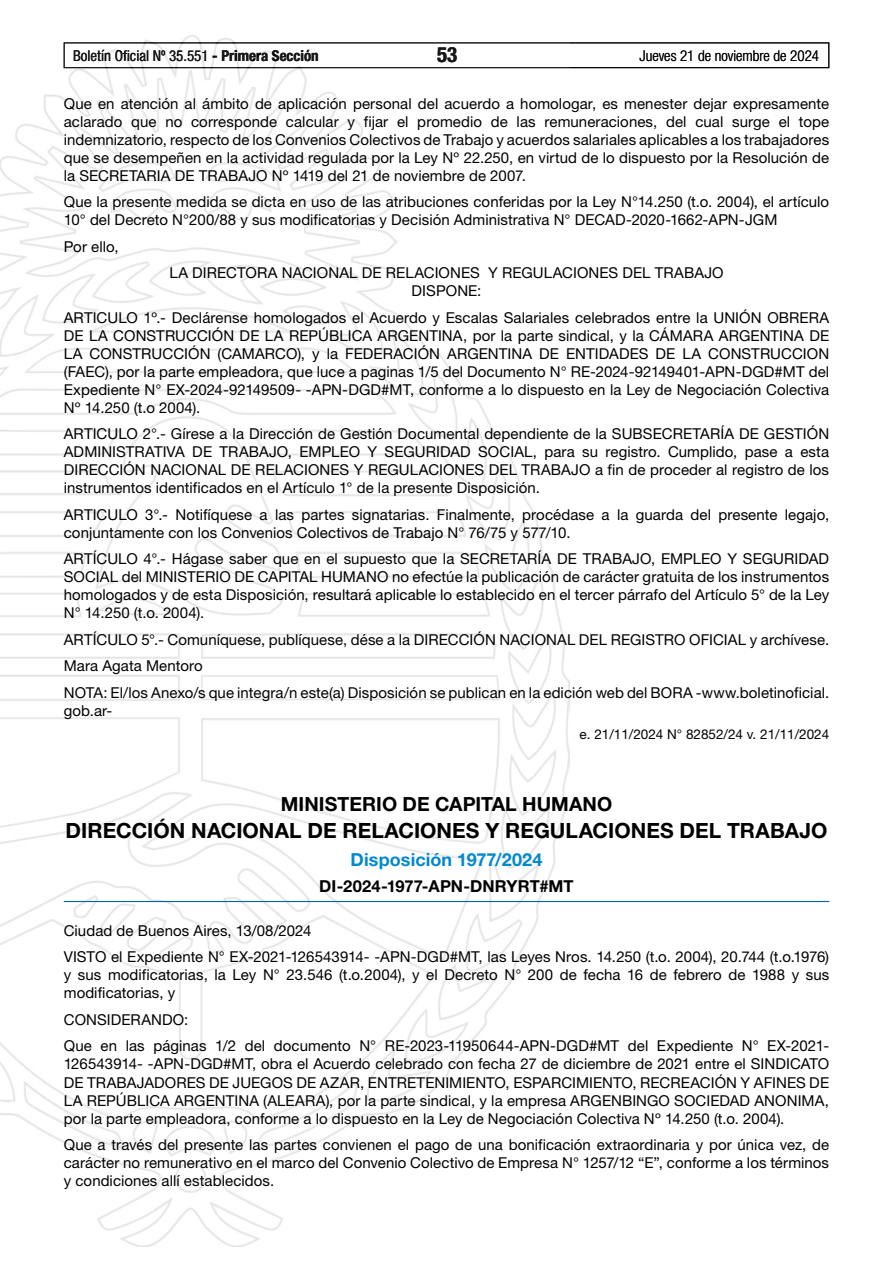
<style>
.page{position:relative;width:893px;height:1263px;background:#fff}
.page>*{position:absolute;margin:0;border:0;box-sizing:border-box;transform-origin:0 0}
.t1{font:700 21px "Helvetica Neue LT Std";color:#000}
.t2{font:700 condensed 21px "Helvetica Neue LT Std";color:#000}
.t3{font:700 19.5px "Helvetica Neue LT Std";letter-spacing:.005em;color:#000}
.t4{font:700 18px "Helvetica Neue LT Std";letter-spacing:.005em;color:#0089cf}
.t5{font:700 16.5px "Helvetica Neue LT Std";letter-spacing:.005em;color:#000}
.t6{font:15px/18px "Helvetica Neue LT Std";letter-spacing:.005em;color:#000;text-align:justify}
.t7{font:condensed 15px "Helvetica Neue LT Std";color:#000}
.t8{font:300 condensed 15px "Helvetica Neue LT Std";color:#000}
.t9{font:13.5px "Helvetica Neue LT Std";color:#000}
.s1{font-weight:700}
</style>
<div class="page">
<div style="left:64px;top:43px;width:765px;height:25px;border:1px solid #000"></div>
<img style="left:0;top:35px;width:569px;height:1211px">
<hr style="left:64px;top:901px;width:765px;height:1px;background:#0066b3">
<p class="t7" style="left:73px;top:47px;width:247px">Boletín Oficial Nº 35.551 <span class="s1">- Primera Sección</span></p>
<h1 class="t2" style="left:437px;top:42px;width:22px">53</h1>
<p class="t8" style="left:640px;top:47px;width:181px">Jueves 21 de noviembre de 2024</p>
<p class="t6" style="left:64px;top:94px;width:767px">Que en atención al ámbito de aplicación personal del acuerdo a homologar, es menester dejar expresamente aclarado que no corresponde calcular y fijar el promedio de las remuneraciones, del cual surge el tope indemnizatorio, respecto de los Convenios Colectivos de Trabajo y acuerdos salariales aplicables a los trabajadores que se desempeñen en la actividad regulada por la Ley Nº 22.250, en virtud de lo dispuesto por la Resolución de la SECRETARIA DE TRABAJO Nº 1419 del 21 de noviembre de 2007.</p>
<p class="t6" style="left:64px;top:192px;width:767px">Que la presente medida se dicta en uso de las atribuciones conferidas por la Ley N°14.250 (t.o. 2004), el artículo<br>10° del Decreto N°200/88 y sus modificatorias y Decisión Administrativa N° DECAD-2020-1662-APN-JGM</p>
<p class="t6" style="left:64px;top:237px;width:56px">Por ello,</p>
<p class="t6" style="left:169px;top:263px;width:556px;text-align:center">LA DIRECTORA NACIONAL DE RELACIONES Y REGULACIONES DEL TRABAJO<br>DISPONE:</p>
<p class="t6" style="left:64px;top:308px;width:767px">ARTICULO 1º.- Declárense homologados el Acuerdo y Escalas Salariales celebrados entre la UNIÓN OBRERA DE LA CONSTRUCCIÓN DE LA REPÚBLICA ARGENTINA, por la parte sindical, y la CÁMARA ARGENTINA DE LA CONSTRUCCIÓN (CAMARCO), y la FEDERACIÓN ARGENTINA DE ENTIDADES DE LA CONSTRUCCION (FAEC), por la parte empleadora, que luce a paginas 1/5 del Documento N° RE-2024-92149401-APN-DGD#MT del Expediente N° EX-2024-92149509- -APN-DGD#MT, conforme a lo dispuesto en la Ley de Negociación Colectiva Nº 14.250 (t.o 2004).</p>
<p class="t6" style="left:64px;top:424px;width:767px">ARTICULO 2°.- Gírese a la Dirección de Gestión Documental dependiente de la SUBSECRETARÍA DE GESTIÓN ADMINISTRATIVA DE TRABAJO, EMPLEO Y SEGURIDAD SOCIAL, para su registro. Cumplido, pase a esta DIRECCIÓN NACIONAL DE RELACIONES Y REGULACIONES DEL TRABAJO a fin de proceder al registro de los instrumentos identificados en el Artículo 1° de la presente Disposición.</p>
<p class="t6" style="left:64px;top:505px;width:767px">ARTICULO 3°.- Notifíquese a las partes signatarias. Finalmente, procédase a la guarda del presente legajo, conjuntamente con los Convenios Colectivos de Trabajo N° 76/75 y 577/10.</p>
<p class="t6" style="left:64px;top:550px;width:767px">ARTÍCULO 4°.- Hágase saber que en el supuesto que la SECRETARÍA DE TRABAJO, EMPLEO Y SEGURIDAD SOCIAL del MINISTERIO DE CAPITAL HUMANO no efectúe la publicación de carácter gratuita de los instrumentos homologados y de esta Disposición, resultará aplicable lo establecido en el tercer párrafo del Artículo 5° de la Ley N° 14.250 (t.o. 2004).</p>
<p class="t6" style="left:64px;top:626px;width:767px;line-height:26.5px;text-align:left">ARTÍCULO 5°.- Comuníquese, publíquese, dése a la DIRECCIÓN NACIONAL DEL REGISTRO OFICIAL y archívese.<br>Mara Agata Mentoro<br>NOTA: El/los Anexo/s que integra/n este(a) Disposición se publican en la edición web del BORA -www.boletinoficial.</p>
<p class="t6" style="left:64px;top:701px;width:50px">gob.ar-</p>
<p class="t9" style="left:580px;top:726px;width:251px">e. 21/11/2024 N° 82852/24 v. 21/11/2024</p>
<h2 class="t3" style="left:281px;top:792px;width:333px">MINISTERIO DE CAPITAL HUMANO</h2>
<h1 class="t1" style="left:66px;top:817px;width:763px">DIRECCIÓN NACIONAL DE RELACIONES Y REGULACIONES DEL TRABAJO</h1>
<p class="t4" style="left:351px;top:848px;width:193px">Disposición 1977/2024</p>
<p class="t5" style="left:319px;top:876px;width:256px">DI-2024-1977-APN-DNRYRT#MT</p>
<p class="t6" style="left:64px;top:917px;width:767px;line-height:26.5px">Ciudad de Buenos Aires, 13/08/2024<br>VISTO el Expediente N° EX-2021-126543914- -APN-DGD#MT, las Leyes Nros. 14.250 (t.o. 2004), 20.744 (t.o.1976)</p>
<p class="t6" style="left:64px;top:966px;width:767px">y sus modificatorias, la Ley N° 23.546 (t.o.2004), y el Decreto N° 200 de fecha 16 de febrero de 1988 y sus modificatorias, y</p>
<p class="t6" style="left:64px;top:1006px;width:767px;line-height:26.5px">CONSIDERANDO:<br>Que en las páginas 1/2 del documento N° RE-2023-11950644-APN-DGD#MT del Expediente N° EX-2021-</p>
<p class="t6" style="left:64px;top:1055px;width:767px">126543914- -APN-DGD#MT, obra el Acuerdo celebrado con fecha 27 de diciembre de 2021 entre el SINDICATO DE TRABAJADORES DE JUEGOS DE AZAR, ENTRETENIMIENTO, ESPARCIMIENTO, RECREACIÓN Y AFINES DE LA REPÚBLICA ARGENTINA (ALEARA), por la parte sindical, y la empresa ARGENBINGO SOCIEDAD ANONIMA, por la parte empleadora, conforme a lo dispuesto en la Ley de Negociación Colectiva Nº 14.250 (t.o. 2004).</p>
<p class="t6" style="left:64px;top:1135px;width:767px">Que a través del presente las partes convienen el pago de una bonificación extraordinaria y por única vez, de carácter no remunerativo en el marco del Convenio Colectivo de Empresa N° 1257/12 “E”, conforme a los términos y condiciones allí establecidos.</p>
</div>
